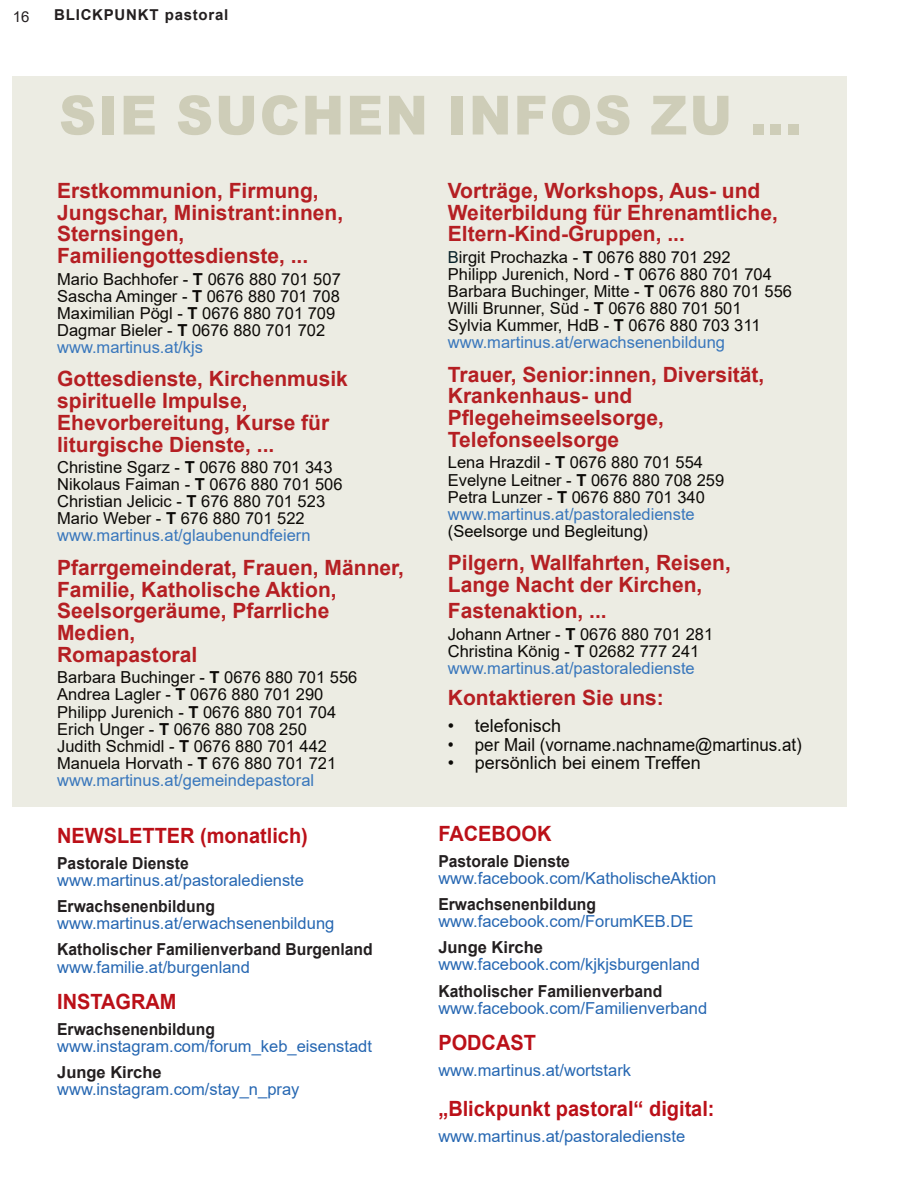
<style>
.page{position:relative;width:898px;height:1183px;background:#fff}
.page>*{position:absolute;margin:0;border:0;box-sizing:border-box;transform-origin:0 0}
.t1{font:900 54px "Arial";letter-spacing:.035em;color:#cecdb8;scale:.95 1}
.t2{font:700 21px/21.8px "Arial";color:#b51f23}
.t3{font:700 21px "Arial";color:#bb1018;scale:.95 1}
.t4{font:18px "Arial";color:#0c0a07}
.t5{font:18px "Arial";color:#0c0a07;scale:.94 1}
.t6{font:16.5px/17.1px "Arial";color:#0c0a07}
.t7{font:16.5px "Arial";color:#2667b2}
.t8{font:700 16.5px "Arial";color:#231f20;scale:.95 1}
.t9{font:16.5px "Arial";color:#080704}
.t10{font:700 16.5px "Arial";color:#231f20}
.t11{font:700 15px "Arial";letter-spacing:.05em;color:#231f20}
.t12{font:15px "Arial";color:#231f20}
.s1{font-weight:700}
.s2{color:#3977bc}
.s3{color:#08222a}
</style>
<div class="page">
<div style="left:13px;top:77px;width:833px;height:729px;background:#ecece3"></div>
<p class="t12" style="left:13px;top:11px;width:18px">16</p>
<p class="t11" style="left:54px;top:9px;width:176px">BLICKPUNKT pastoral</p>
<h1 class="t1" style="left:59px;top:96px;width:782px">SIE SUCHEN INFOS ZU ...</h1>
<p class="t2" style="left:57px;top:181px;width:287px">Erstkommunion, Firmung,<br>Jungschar, Ministrant:innen,<br>Sternsingen,<br>Familiengottesdienste, ...</p>
<p class="t6" style="left:57px;top:271px;width:285px">Mario Bachhofer - <span class="s1">T</span> 0676 880 701 507<br>Sascha Aminger - <span class="s1">T</span> 0676 880 701 708<br>Maximilian Pögl - <span class="s1">T</span> 0676 880 701 709<br>Dagmar Bieler - <span class="s1">T</span> 0676 880 701 702 <span class="s2">www.martinus.at/kjs</span></p>
<p class="t2" style="left:57px;top:370px;width:292px">Gottesdienste, Kirchenmusik spirituelle Impulse,<br>Ehevorbereitung, Kurse für liturgische Dienste, ...</p>
<p class="t6" style="left:57px;top:460px;width:287px">Christine Sgarz - <span class="s1">T</span> 0676 880 701 343<br>Nikolaus Faiman - <span class="s1">T</span> 0676 880 701 506<br>Christian Jelicic - <span class="s1">T</span> 676 880 701 523<br>Mario Weber - <span class="s1">T</span> 676 880 701 522 <span class="s2">www.martinus.at/glaubenundfeiern</span></p>
<p class="t2" style="left:57px;top:558px;width:348px">Pfarrgemeinderat, Frauen, Männer,<br>Familie, Katholische Aktion,<br>Seelsorgeräume, Pfarrliche<br>Medien,<br>Romapastoral</p>
<p class="t6" style="left:57px;top:670px;width:301px">Barbara Buchinger - <span class="s1">T</span> 0676 880 701 556<br>Andrea Lagler - <span class="s1">T</span> 0676 880 701 290<br>Philipp Jurenich - <span class="s1">T</span> 0676 880 701 704<br>Erich Unger - <span class="s1">T</span> 0676 880 708 250<br>Judith Schmidl - <span class="s1">T</span> 0676 880 701 442<br>Manuela Horvath - <span class="s1">T</span> 676 880 701 721 <span class="s2">www.martinus.at/gemeindepastoral</span></p>
<p class="t3" style="left:57px;top:827px;width:265px">NEWSLETTER (monatlich)</p>
<p class="t8" style="left:57px;top:857px;width:140px">Pastorale Dienste</p>
<p class="t7" style="left:57px;top:874px;width:248px">www.martinus.at/pastoraledienste</p>
<p class="t8" style="left:57px;top:900px;width:167px">Erwachsenenbildung</p>
<p class="t7" style="left:57px;top:917px;width:278px">www.martinus.at/erwachsenenbildung</p>
<p class="t8" style="left:57px;top:943px;width:333px">Katholischer Familienverband Burgenland</p>
<p class="t7" style="left:57px;top:960px;width:194px">www.familie.at/burgenland</p>
<p class="t3" style="left:57px;top:993px;width:127px">INSTAGRAM</p>
<p class="t8" style="left:57px;top:1022px;width:167px">Erwachsenenbildung</p>
<p class="t7" style="left:57px;top:1039px;width:316px">www.instagram.com/forum_keb_eisenstadt</p>
<p class="t10" style="left:57px;top:1065px;width:106px">Junge Kirche</p>
<p class="t7" style="left:57px;top:1082px;width:244px">www.instagram.com/stay_n_pray</p>
<p class="t2" style="left:447px;top:181px;width:331px">Vorträge, Workshops, Aus- und<br>Weiterbildung für Ehrenamtliche,<br>Eltern-Kind-Gruppen, ...</p>
<p class="t6" style="left:447px;top:250px;width:345px"><span class="s3">B</span>irgit Prochazka - <span class="s1">T</span> 0676 880 701 292<br>Philipp Jurenich, Nord - <span class="s1">T</span> 0676 880 701 704<br>Barbara Buchinger, Mitte - <span class="s1">T</span> 0676 880 701 556<br>Willi Brunner, Süd - <span class="s1">T</span> 0676 880 701 501<br>Sylvia Kummer, HdB - <span class="s1">T</span> 0676 880 703 311 <span class="s2">www.martinus.at/erwachsenenbildung</span></p>
<p class="t2" style="left:447px;top:365px;width:318px">Trauer, Senior:innen, Diversität,<br>Krankenhaus- und<br>Pflegeheimseelsorge,<br>Telefonseelsorge</p>
<p class="t6" style="left:447px;top:455px;width:278px">Lena Hrazdil - <span class="s1">T</span> 0676 880 701 554<br>Evelyne Leitner - <span class="s1">T</span> 0676 880 708 259<br>Petra Lunzer - <span class="s1">T</span> 0676 880 701 340 <span class="s2">www.martinus.at/pastoraledienste</span></p>
<p class="t9" style="left:447px;top:524px;width:201px">(Seelsorge und Begleitung)</p>
<p class="t2" style="left:447px;top:554px;width:284px">Pilgern, Wallfahrten, Reisen,<br>Lange Nacht der Kirchen,</p>
<p class="t2" style="left:447px;top:601px;width:160px">Fastenaktion, ...</p>
<p class="t6" style="left:447px;top:627px;width:267px">Johann Artner - <span class="s1">T</span> 0676 880 701 281<br>Christina König - <span class="s1">T</span> 02682 777 241 <span class="s2">www.martinus.at/pastoraledienste</span></p>
<p class="t2" style="left:447px;top:688px;width:217px">Kontaktieren Sie uns:</p>
<p class="t4" style="left:447px;top:719px;width:115px">• telefonisch</p>
<p class="t5" style="left:447px;top:737px;width:378px">• per Mail (vorname.nachname@martinus.at)</p>
<p class="t4" style="left:447px;top:756px;width:254px">• persönlich bei einem Treffen</p>
<p class="t3" style="left:438px;top:825px;width:120px">FACEBOOK</p>
<p class="t8" style="left:438px;top:854px;width:140px">Pastorale Dienste</p>
<p class="t7" style="left:438px;top:872px;width:279px">www.facebook.com/KatholischeAktion</p>
<p class="t8" style="left:438px;top:898px;width:167px">Erwachsenenbildung</p>
<p class="t7" style="left:438px;top:915px;width:256px">www.facebook.com/ForumKEB.DE</p>
<p class="t10" style="left:438px;top:941px;width:106px">Junge Kirche</p>
<p class="t7" style="left:438px;top:958px;width:263px">www.facebook.com/kjkjsburgenland</p>
<p class="t8" style="left:438px;top:984px;width:237px">Katholischer Familienverband</p>
<p class="t7" style="left:438px;top:1001px;width:270px">www.facebook.com/Familienverband</p>
<p class="t3" style="left:438px;top:1034px;width:104px">PODCAST</p>
<p class="t7" style="left:438px;top:1063px;width:194px">www.martinus.at/wortstark</p>
<p class="t3" style="left:438px;top:1099px;width:292px">„Blickpunkt pastoral“ digital:</p>
<p class="t7" style="left:438px;top:1129px;width:248px">www.martinus.at/pastoraledienste</p>
</div>
